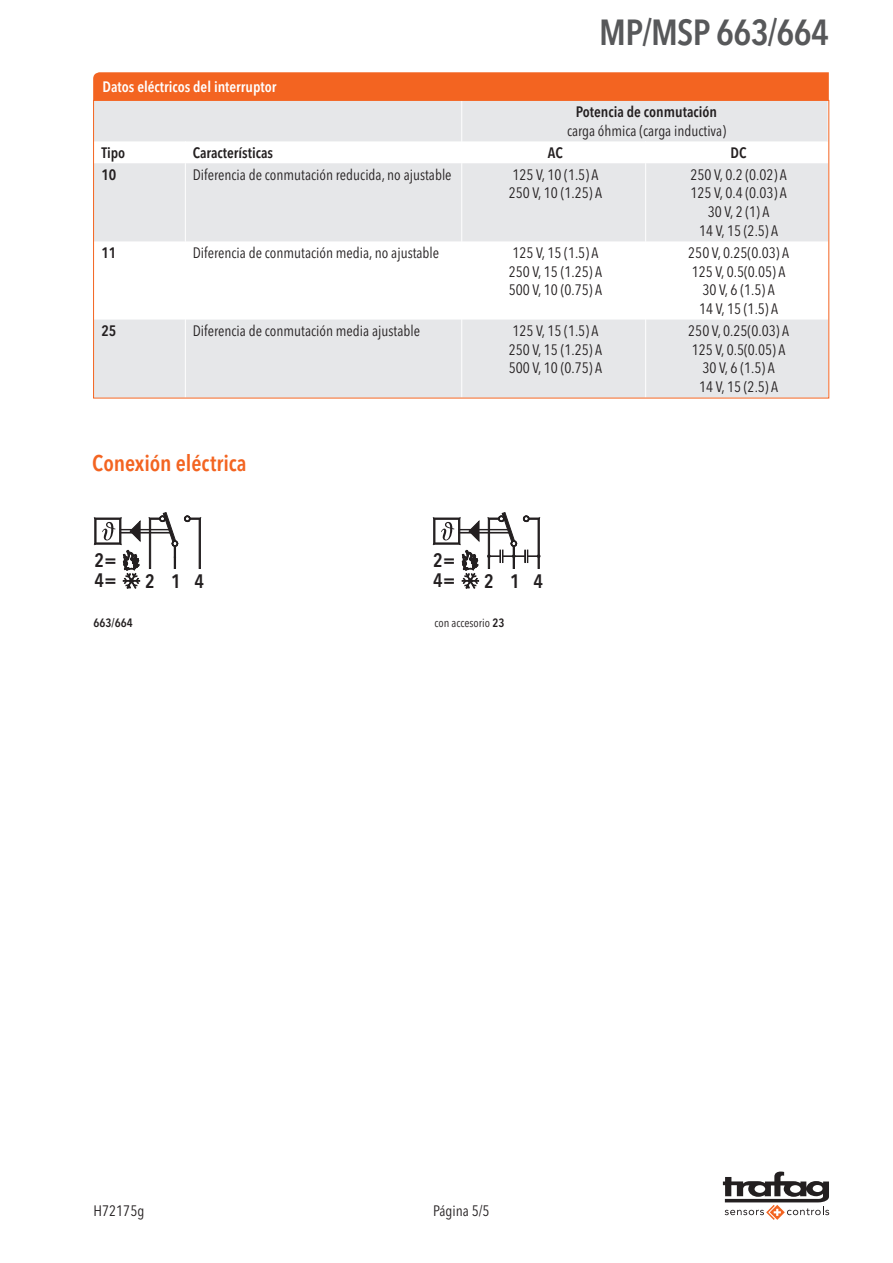
<style>
.page{position:relative;width:893px;height:1263px;background:#fff}
.page>*{position:absolute;margin:0;border:0;box-sizing:border-box;transform-origin:0 0}
.t1{font:600 condensed 36px "Avenir Next LT Pro";letter-spacing:-.02em;color:#57585a}
.t2{font:600 condensed 22.5px "Avenir Next LT Pro";letter-spacing:-.005em;color:#f36421}
.t3{font:600 condensed 19.35px/20.5px "Avenir Next LT Pro";letter-spacing:.775em;color:#231f20}
.t4{font:condensed 15px/18.8px "Avenir Next LT Pro";color:#231f20}
.t5{font:600 condensed 15px "Avenir Next LT Pro";color:#231f20}
.t6{font:600 condensed 15px "Avenir Next LT Pro";color:#fff}
.t7{font:condensed 12px "Avenir Next LT Pro";color:#231f20}
.t8{font:600 condensed 12px "Avenir Next LT Pro";color:#231f20}
.s1{font-weight:600}
</style>
<div class="page">
<svg style="left:723px;top:1171px;width:106px;height:49px"></svg>
<div style="left:93px;top:72px;width:736px;height:28px;background:#f36421"></div>
<svg style="left:95px;top:102px;width:732px;height:294px;fill:#e6e7e9"></svg>
<hr style="left:461px;top:101px;width:1px;height:40px;background:#fff">
<svg style="left:185px;top:141px;width:1px;height:22px"></svg>
<svg style="left:461px;top:141px;width:1px;height:22px"></svg>
<svg style="left:645px;top:141px;width:1px;height:22px"></svg>
<hr style="left:185px;top:163px;width:1px;height:78px;background:#fff">
<hr style="left:461px;top:163px;width:1px;height:78px;background:#fff">
<hr style="left:645px;top:163px;width:1px;height:78px;background:#fff">
<hr style="left:185px;top:241px;width:1px;height:79px;background:#fff">
<hr style="left:461px;top:241px;width:1px;height:79px;background:#fff">
<hr style="left:645px;top:241px;width:1px;height:79px;background:#fff">
<hr style="left:185px;top:320px;width:1px;height:78px;background:#fff">
<hr style="left:461px;top:320px;width:1px;height:78px;background:#fff">
<hr style="left:645px;top:320px;width:1px;height:78px;background:#fff">
<div style="left:120px;top:532px;width:51px;height:1px;border:1px solid #231f20"></div>
<div style="left:120px;top:529px;width:50px;height:1px;border:1px solid #231f20"></div>
<svg style="left:123px;top:551px;width:17px;height:37px"></svg>
<svg style="left:95px;top:518px;width:26px;height:26px"></svg>
<svg style="left:130px;top:521px;width:10px;height:20px"></svg>
<svg style="left:149px;top:512px;width:29px;height:56px"></svg>
<svg style="left:185px;top:516px;width:15px;height:52px"></svg>
<div style="left:459px;top:532px;width:51px;height:1px;border:1px solid #231f20"></div>
<div style="left:459px;top:529px;width:50px;height:1px;border:1px solid #231f20"></div>
<svg style="left:462px;top:551px;width:17px;height:37px"></svg>
<svg style="left:434px;top:518px;width:26px;height:26px"></svg>
<svg style="left:469px;top:521px;width:10px;height:20px"></svg>
<svg style="left:488px;top:512px;width:52px;height:56px"></svg>
<p class="t6" style="left:103px;top:78px;width:175px">Datos eléctricos del interruptor</p>
<h1 class="t1" style="left:599px;top:10px;width:231px">MP/MSP 663/664</h1>
<p class="t5" style="left:576px;top:103px;width:143px">Potencia de conmutación</p>
<p class="t4" style="left:567px;top:121px;width:161px">carga óhmica (carga inductiva)</p>
<p class="t5" style="left:101px;top:143px;width:25px">Tipo</p>
<p class="t5" style="left:193px;top:143px;width:82px">Características</p>
<p class="t5" style="left:548px;top:143px;width:16px">AC</p>
<p class="t5" style="left:730px;top:143px;width:17px">DC</p>
<p class="t5" style="left:101px;top:165px;width:16px">10</p>
<p class="t4" style="left:193px;top:165px;width:260px">Diferencia de conmutación reducida, no ajustable</p>
<p class="t4" style="left:509px;top:165px;width:95px">125 V, 10 (1.5) A<br>250 V, 10 (1.25) A</p>
<p class="t4" style="left:690px;top:165px;width:98px;text-align:center">250 V, 0.2 (0.02) A<br>125 V, 0.4 (0.03) A<br>30 V, 2 (1) A<br>14 V, 15 (2.5) A</p>
<p class="t5" style="left:101px;top:243px;width:16px">11</p>
<p class="t4" style="left:193px;top:243px;width:248px">Diferencia de conmutación media, no ajustable</p>
<p class="t4" style="left:509px;top:243px;width:95px">125 V, 15 (1.5) A<br>250 V, 15 (1.25) A<br>500 V, 10 (0.75) A</p>
<p class="t4" style="left:688px;top:243px;width:102px;text-align:center">250 V, 0.25(0.03) A<br>125 V, 0.5(0.05) A<br>30 V, 6 (1.5) A<br>14 V, 15 (1.5) A</p>
<p class="t5" style="left:101px;top:321px;width:16px">25</p>
<p class="t4" style="left:193px;top:321px;width:229px">Diferencia de conmutación media ajustable</p>
<p class="t4" style="left:509px;top:321px;width:95px">125 V, 15 (1.5) A<br>250 V, 15 (1.25) A<br>500 V, 10 (0.75) A</p>
<p class="t4" style="left:688px;top:321px;width:102px;text-align:center">250 V, 0.25(0.03) A<br>125 V, 0.5(0.05) A<br>30 V, 6 (1.5) A<br>14 V, 15 (2.5) A</p>
<h2 class="t2" style="left:92px;top:450px;width:156px">Conexión eléctrica</h2>
<p class="t3" style="left:94px;top:549px;width:24px">2=<br>4=</p>
<p class="t3" style="left:145px;top:570px;width:60px">214</p>
<p class="t3" style="left:433px;top:549px;width:24px">2=<br>4=</p>
<p class="t3" style="left:484px;top:570px;width:60px">214</p>
<p class="t8" style="left:94px;top:616px;width:41px">663/664</p>
<p class="t7" style="left:434px;top:616px;width:71px">con accesorio <span class="s1">23</span></p>
<p class="t4" style="left:94px;top:1201px;width:52px">H72175g</p>
<p class="t4" style="left:433px;top:1201px;width:58px">Página 5/5</p>
</div>
